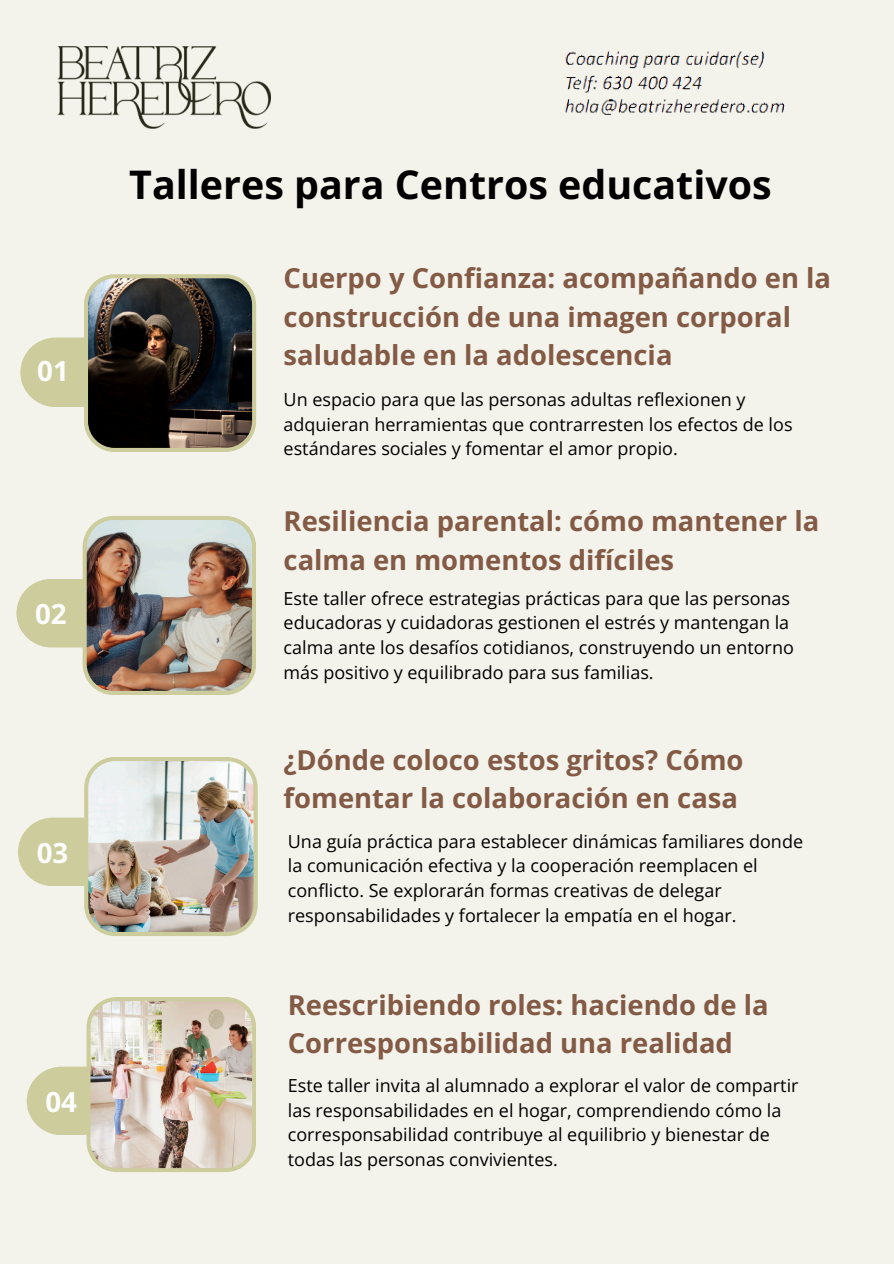
<style>
.page{position:relative;width:894px;height:1264px;background:#fff}
.page>*{position:absolute;margin:0;border:0;box-sizing:border-box;transform-origin:0 0}
.t1{font:700 39.3px "Open Sans";color:#000}
.t2{font:700 27.75px "Open Sans";color:#fdfdfd}
.t3{font:700 27.45px/38.2px "Open Sans";color:#835a45}
.t4{font:18px/24.8px "Open Sans";color:#000}
</style>
<div class="page">
<div style="left:0;top:0;width:893px;height:1263px;background:#f4f3eb"></div>
<svg style="left:20px;top:274px;width:236px;height:178px"></svg>
<img style="left:58px;top:46px;width:212px;height:82px">
<img style="left:16px;top:516px;width:240px;height:179px">
<img style="left:18px;top:757px;width:239px;height:179px">
<img style="left:27px;top:997px;width:229px;height:175px">
<img style="left:565px;top:51px;width:220px;height:64px">
<p class="t2" style="left:37px;top:351px;width:33px">01</p>
<p class="t2" style="left:35px;top:594px;width:33px">02</p>
<p class="t2" style="left:37px;top:833px;width:33px">03</p>
<p class="t2" style="left:45px;top:1081px;width:33px">04</p>
<p class="t1" style="left:129px;top:157px;width:643px">Talleres para Centros educativos</p>
<h2 class="t3" style="left:283px;top:259px;width:549px">Cuerpo y Confianza: acompañando en la construcción de una imagen corporal saludable en la adolescencia</h2>
<h2 class="t4" style="left:283px;top:386px;width:510px">Un espacio para que las personas adultas reflexionen y adquieran herramientas que contrarresten los efectos de los estándares sociales y fomentar el amor propio.</h2>
<p class="t3" style="left:283px;top:501px;width:537px">Resiliencia parental: cómo mantener la calma en momentos difíciles</p>
<p class="t4" style="left:283px;top:585px;width:511px">Este taller ofrece estrategias prácticas para que las personas educadoras y cuidadoras gestionen el estrés y mantengan la calma ante los desafíos cotidianos, construyendo un entorno más positivo y equilibrado para sus familias.</p>
<h2 class="t3" style="left:283px;top:740px;width:461px">¿Dónde coloco estos gritos? Cómo fomentar la colaboración en casa</h2>
<p class="t4" style="left:288px;top:828px;width:516px">Una guía práctica para establecer dinámicas familiares donde la comunicación efectiva y la cooperación reemplacen el conflicto. Se explorarán formas creativas de delegar responsabilidades y fortalecer la empatía en el hogar.</p>
<p class="t3" style="left:288px;top:984px;width:482px">Reescribiendo roles: haciendo de la<br>Corresponsabilidad una realidad</p>
<p class="t4" style="left:288px;top:1072px;width:512px">Este taller invita al alumnado a explorar el valor de compartir las responsabilidades en el hogar, comprendiendo cómo la corresponsabilidad contribuye al equilibrio y bienestar de todas las personas convivientes.</p>
</div>
